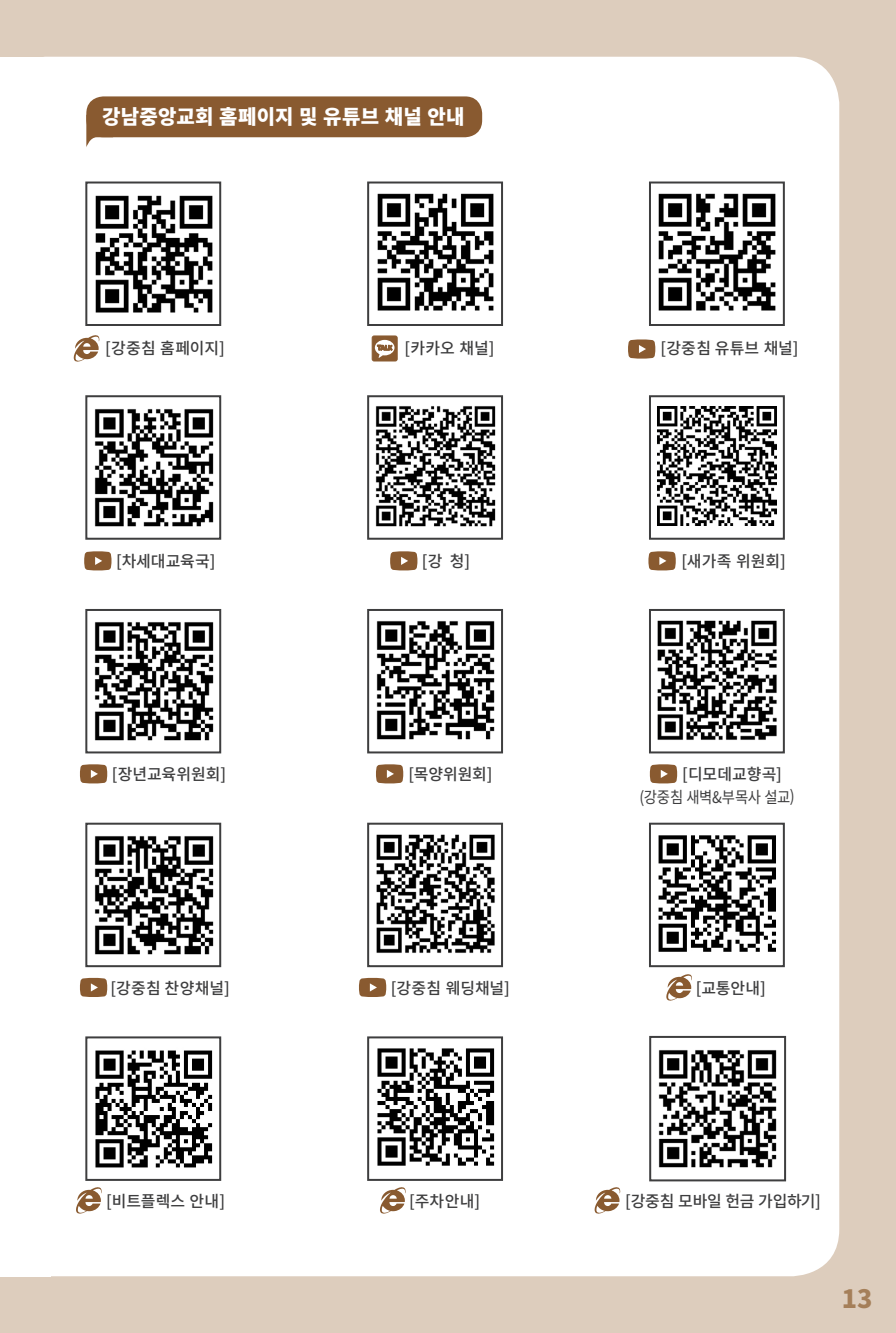
<style>
.page{position:relative;width:896px;height:1333px;background:#fff}
.page>*{position:absolute;margin:0;border:0;box-sizing:border-box;transform-origin:0 0}
.t1{font:900 25.2px "Noto Sans CJ Kkr";color:#a57f59}
.t2{font:900 20px "Noto Sans CJ Kkr";letter-spacing:.015em;color:#fff}
.t3{font:500 16px "Noto Sans CJ Kkr";letter-spacing:-.005em;color:#3e3e3f}
.t4{font:16px "Noto Sans CJ Kkr";letter-spacing:-.025em;color:#3e3e3f;scale:.9 1}
</style>
<div class="page">
<div style="left:0;top:0;width:896px;height:1332px;background:#ddcdbd"></div>
<div style="left:0;top:57px;width:839px;height:1219px;background:#fff;border-radius:47px"></div>
<div style="left:0;top:57px;width:50px;height:1219px;background:#fff"></div>
<div style="left:86px;top:96px;width:396px;height:41px;background:#895a30;border-radius:17px"></div>
<svg style="left:86px;top:114px;width:27px;height:33px"></svg>
<img style="left:95px;top:195px;width:118px;height:118px">
<div style="left:85px;top:181px;width:136px;height:145px;border:2px solid #3e3e3f"></div>
<img style="left:658px;top:193px;width:118px;height:118px">
<div style="left:649px;top:181px;width:136px;height:145px;border:2px solid #3e3e3f"></div>
<img style="left:377px;top:193px;width:117px;height:118px">
<div style="left:367px;top:181px;width:136px;height:145px;border:2px solid #3e3e3f"></div>
<img style="left:94px;top:409px;width:120px;height:118px">
<div style="left:85px;top:395px;width:136px;height:144px;border:2px solid #3e3e3f"></div>
<img style="left:657px;top:406px;width:120px;height:120px">
<div style="left:649px;top:395px;width:136px;height:144px;border:2px solid #3e3e3f"></div>
<img style="left:375px;top:406px;width:121px;height:121px">
<div style="left:367px;top:395px;width:136px;height:144px;border:2px solid #3e3e3f"></div>
<img style="left:94px;top:622px;width:120px;height:119px">
<div style="left:85px;top:609px;width:136px;height:144px;border:2px solid #3e3e3f"></div>
<img style="left:657px;top:620px;width:120px;height:120px">
<div style="left:649px;top:609px;width:136px;height:144px;border:2px solid #3e3e3f"></div>
<img style="left:376px;top:621px;width:119px;height:119px">
<div style="left:367px;top:609px;width:136px;height:144px;border:2px solid #3e3e3f"></div>
<img style="left:94px;top:836px;width:120px;height:119px">
<div style="left:85px;top:822px;width:136px;height:145px;border:2px solid #3e3e3f"></div>
<img style="left:658px;top:835px;width:118px;height:117px">
<div style="left:649px;top:822px;width:136px;height:145px;border:2px solid #3e3e3f"></div>
<img style="left:376px;top:834px;width:119px;height:119px">
<div style="left:367px;top:822px;width:136px;height:145px;border:2px solid #3e3e3f"></div>
<img style="left:95px;top:1050px;width:118px;height:118px">
<div style="left:85px;top:1036px;width:136px;height:144px;border:2px solid #3e3e3f"></div>
<img style="left:377px;top:1048px;width:118px;height:118px">
<div style="left:367px;top:1036px;width:136px;height:144px;border:2px solid #3e3e3f"></div>
<svg style="left:628px;top:339px;width:27px;height:19px"></svg>
<svg style="left:84px;top:551px;width:27px;height:19px"></svg>
<svg style="left:80px;top:764px;width:27px;height:19px"></svg>
<svg style="left:80px;top:977px;width:27px;height:19px"></svg>
<svg style="left:390px;top:551px;width:27px;height:19px"></svg>
<svg style="left:376px;top:764px;width:27px;height:19px"></svg>
<svg style="left:359px;top:977px;width:27px;height:19px"></svg>
<svg style="left:648px;top:551px;width:28px;height:19px"></svg>
<svg style="left:650px;top:764px;width:27px;height:19px"></svg>
<div style="left:372px;top:336px;width:25px;height:25px;background:#895a30;border:1px solid #895a30;border-radius:2px"></div>
<svg style="left:375px;top:340px;width:19px;height:18px"></svg>
<svg style="left:73px;top:335px;width:27px;height:27px"></svg>
<svg style="left:76px;top:1187px;width:26px;height:27px"></svg>
<svg style="left:380px;top:1187px;width:26px;height:27px"></svg>
<svg style="left:666px;top:974px;width:26px;height:27px"></svg>
<svg style="left:594px;top:1187px;width:26px;height:27px"></svg>
<img style="left:658px;top:1050px;width:119px;height:118px">
<div style="left:649px;top:1035px;width:137px;height:146px;border:2px solid #3e3e3f"></div>
<p class="t2" style="left:102px;top:106px;width:364px">강남중앙교회 홈페이지 및 유튜브 채널 안내</p>
<p class="t3" style="left:105px;top:339px;width:121px">[강중침 홈페이지]</p>
<p class="t3" style="left:405px;top:339px;width:91px">[카카오 채널]</p>
<p class="t3" style="left:660px;top:339px;width:140px">[강중침 유튜브 채널]</p>
<p class="t3" style="left:116px;top:552px;width:101px">[차세대교육국]</p>
<p class="t3" style="left:422px;top:552px;width:50px">[강 청]</p>
<p class="t3" style="left:681px;top:552px;width:106px">[새가족 위원회]</p>
<p class="t3" style="left:112px;top:765px;width:116px">[장년교육위원회]</p>
<p class="t3" style="left:408px;top:765px;width:86px">[목양위원회]</p>
<p class="t3" style="left:682px;top:764px;width:101px">[디모데교향곡]</p>
<p class="t4" style="left:639px;top:787px;width:174px">(강중침 새벽&amp;부목사 설교)</p>
<p class="t3" style="left:110px;top:978px;width:121px">[강중침 찬양채널]</p>
<p class="t3" style="left:391px;top:978px;width:121px">[강중침 웨딩채널]</p>
<p class="t3" style="left:696px;top:978px;width:71px">[교통안내]</p>
<p class="t3" style="left:106px;top:1192px;width:120px">[비트플렉스 안내]</p>
<p class="t3" style="left:409px;top:1192px;width:73px">[주차안내]</p>
<p class="t3" style="left:625px;top:1192px;width:197px">[강중침 모바일 헌금 가입하기]</p>
<h1 class="t1" style="left:842px;top:1284px;width:32px">13</h1>
</div>
